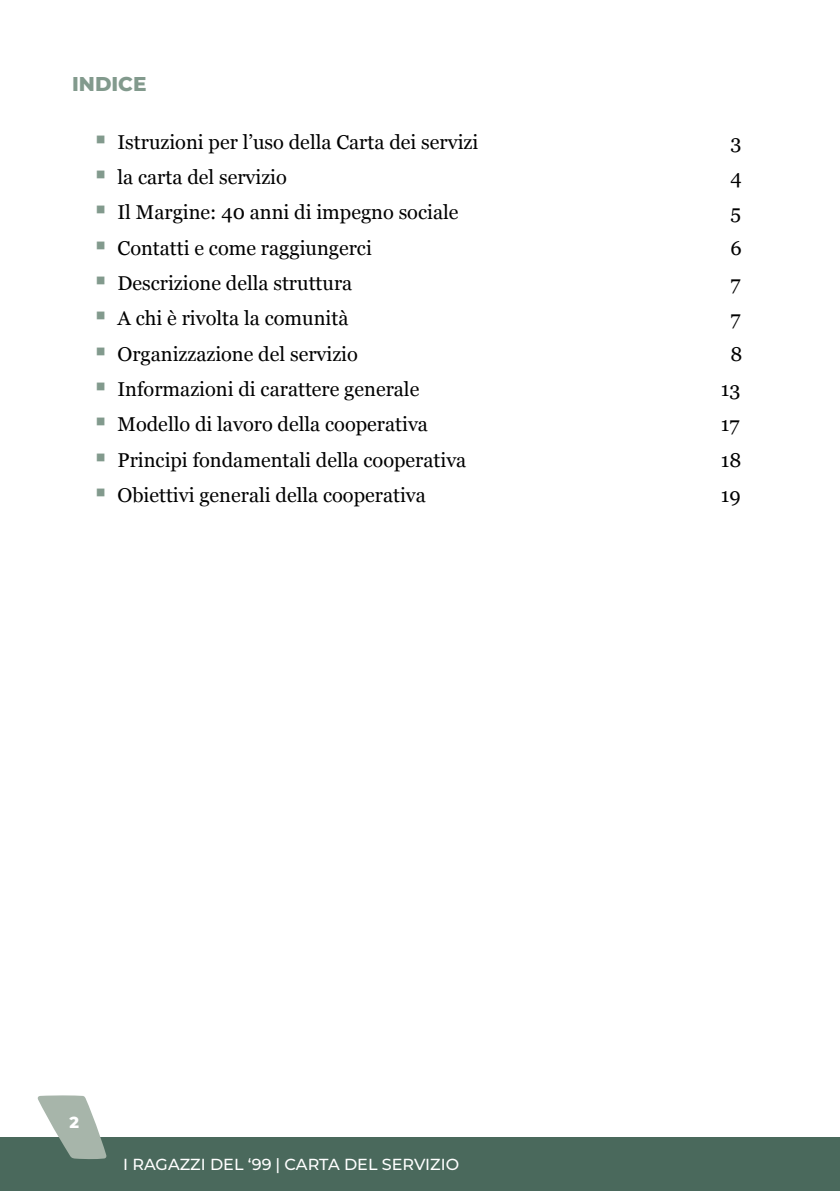
<style>
.page{position:relative;width:840px;height:1191px;background:#fff}
.page>*{position:absolute;margin:0;border:0;box-sizing:border-box;transform-origin:0 0}
.t1{font:20px "Georgia";color:#000}
.t2{font:800 20px "Montserrat";color:#829a8d}
.t3{font:500 16px "Montserrat";color:#fff}
.t4{font:800 16px "Montserrat";color:#fff}
.s1{color:#829a8d}
</style>
<div class="page">
<div style="left:0;top:1137px;width:839px;height:54px;background:#4a695c"></div>
<svg style="left:37px;top:1095px;width:70px;height:64px"></svg>
<p class="t2" style="left:72px;top:70px;width:76px">INDICE</p>
<p class="t1" style="left:95px;top:127px;width:385px"><span class="s1">▪</span> Istruzioni per l’uso della Carta dei servizi</p>
<p class="t1" style="left:730px;top:127px;width:13px">3</p>
<p class="t1" style="left:95px;top:162px;width:193px"><span class="s1">▪</span> la carta del servizio</p>
<p class="t1" style="left:730px;top:162px;width:13px">4</p>
<p class="t1" style="left:95px;top:198px;width:365px"><span class="s1">▪</span> Il Margine: 40 anni di impegno sociale</p>
<p class="t1" style="left:730px;top:198px;width:12px">5</p>
<p class="t1" style="left:95px;top:233px;width:278px"><span class="s1">▪</span> Contatti e come raggiungerci</p>
<p class="t1" style="left:730px;top:233px;width:13px">6</p>
<p class="t1" style="left:95px;top:268px;width:259px"><span class="s1">▪</span> Descrizione della struttura</p>
<p class="t1" style="left:730px;top:268px;width:12px">7</p>
<p class="t1" style="left:95px;top:304px;width:255px"><span class="s1">▪</span> A chi è rivolta la comunità</p>
<p class="t1" style="left:730px;top:304px;width:12px">7</p>
<p class="t1" style="left:95px;top:339px;width:264px"><span class="s1">▪</span> Organizzazione del servizio</p>
<p class="t1" style="left:730px;top:339px;width:13px">8</p>
<p class="t1" style="left:95px;top:374px;width:326px"><span class="s1">▪</span> Informazioni di carattere generale</p>
<p class="t1" style="left:720px;top:374px;width:21px">13</p>
<p class="t1" style="left:95px;top:410px;width:334px"><span class="s1">▪</span> Modello di lavoro della cooperativa</p>
<p class="t1" style="left:720px;top:410px;width:20px">17</p>
<p class="t1" style="left:95px;top:445px;width:373px"><span class="s1">▪</span> Principi fondamentali della cooperativa</p>
<p class="t1" style="left:720px;top:445px;width:22px">18</p>
<p class="t1" style="left:95px;top:480px;width:332px"><span class="s1">▪</span> Obiettivi generali della cooperativa</p>
<p class="t1" style="left:720px;top:480px;width:21px">19</p>
<p class="t4" style="left:69px;top:1110px;width:11px">2</p>
<p class="t3" style="left:123px;top:1153px;width:337px">I RAGAZZI DEL ‘99 | CARTA DEL SERVIZIO</p>
</div>
